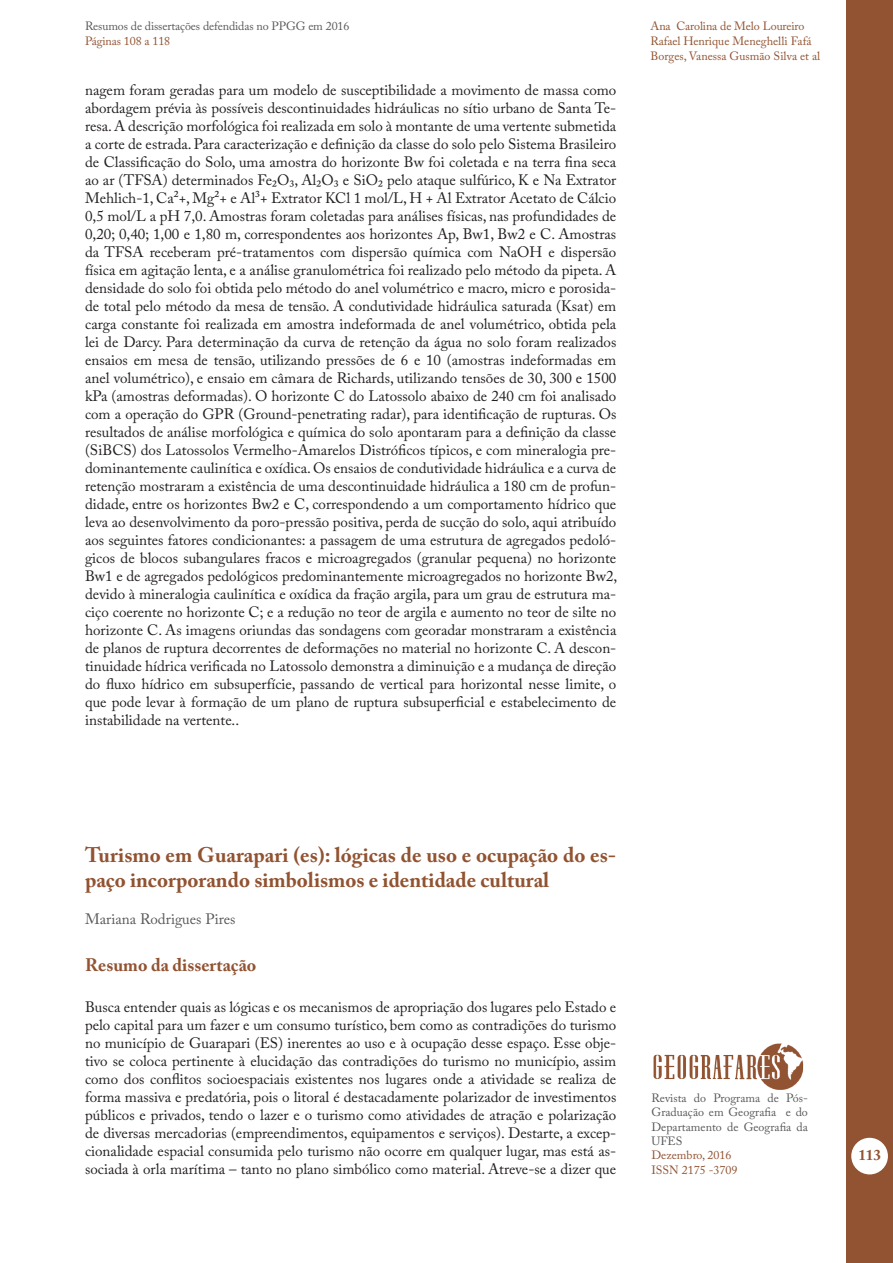
<style>
.page{position:relative;width:893px;height:1263px;background:#fff}
.page>*{position:absolute;margin:0;border:0;box-sizing:border-box;transform-origin:0 0}
.t1{font:700 21px/25.2px "Adobe Caslon Pro";color:#915331}
.t2{font:700 18px "Adobe Caslon Pro";color:#915331}
.t3{font:15px/18px "Adobe Caslon Pro";color:#231f20;text-align:justify}
.t4{font:15px "Adobe Caslon Pro";color:#57585a}
.t5{font:700 15px "Adobe Caslon Pro";color:#915331}
.t6{font:12px/14.9px "Adobe Caslon Pro";color:#915331}
.t7{font:12px/14.4px "Adobe Caslon Pro";letter-spacing:-.005em;color:#57585a;text-align:justify}
</style>
<div class="page">
<img style="left:653px;top:1043px;width:151px;height:47px">
<div style="left:846px;top:0;width:47px;height:1262px;background:#915331"></div>
<div style="left:851px;top:1138px;width:37px;height:36px;background:#fff;border-radius:50%"></div>
<p class="t7" style="left:85px;top:19px;width:266px">Resumos de dissertações defendidas no PPGG em 2016</p>
<p class="t6" style="left:85px;top:34px;width:87px">Páginas 108 a 118</p>
<p class="t3" style="left:85px;top:81px;width:534px">nagem foram geradas para um modelo de susceptibilidade a movimento de massa como abordagem prévia às possíveis descontinuidades hidráulicas no sítio urbano de Santa Te&shy;resa. A descrição morfológica foi realizada em solo à montante de uma vertente submetida a corte de estrada. Para caracterização e definição da classe do solo pelo Sistema Brasileiro de Classificação do Solo, uma amostra do horizonte Bw foi coletada e na terra fina seca ao ar (TFSA) determinados Fe₂O₃, Al₂O₃ e SiO₂ pelo ataque sulfúrico, K e Na Extrator Mehlich-1, Ca²+, Mg²+ e Al³+ Extrator KCl 1 mol/L, H + Al Extrator Acetato de Cálcio 0,5 mol/L a pH 7,0. Amostras foram coletadas para análises físicas, nas profundidades de 0,20; 0,40; 1,00 e 1,80 m, correspondentes aos horizontes Ap, Bw1, Bw2 e C. Amostras da TFSA receberam pré-tratamentos com dispersão química com NaOH e dispersão física em agitação lenta, e a análise granulométrica foi realizado pelo método da pipeta. A densidade do solo foi obtida pelo método do anel volumétrico e macro, micro e porosida&shy;de total pelo método da mesa de tensão. A condutividade hidráulica saturada (Ksat) em carga constante foi realizada em amostra indeformada de anel volumétrico, obtida pela lei de Darcy. Para determinação da curva de retenção da água no solo foram realizados ensaios em mesa de tensão, utilizando pressões de 6 e 10 (amostras indeformadas em anel volumétrico), e ensaio em câmara de Richards, utilizando tensões de 30, 300 e 1500 kPa (amostras deformadas). O horizonte C do Latossolo abaixo de 240 cm foi analisado com a operação do GPR (Ground-penetrating radar), para identificação de rupturas. Os resultados de análise morfológica e química do solo apontaram para a definição da classe (SiBCS) dos Latossolos Vermelho-Amarelos Distróficos típicos, e com mineralogia pre&shy;dominantemente caulinítica e oxídica. Os ensaios de condutividade hidráulica e a curva de retenção mostraram a existência de uma descontinuidade hidráulica a 180 cm de profun&shy;didade, entre os horizontes Bw2 e C, correspondendo a um comportamento hídrico que leva ao desenvolvimento da poro-pressão positiva, perda de sucção do solo, aqui atribuído aos seguintes fatores condicionantes: a passagem de uma estrutura de agregados pedoló&shy;gicos de blocos subangulares fracos e microagregados (granular pequena) no horizonte Bw1 e de agregados pedológicos predominantemente microagregados no horizonte Bw2, devido à mineralogia caulinítica e oxídica da fração argila, para um grau de estrutura ma&shy;ciço coerente no horizonte C; e a redução no teor de argila e aumento no teor de silte no horizonte C. As imagens oriundas das sondagens com georadar monstraram a existência de planos de ruptura decorrentes de deformações no material no horizonte C. A descon&shy;tinuidade hídrica verificada no Latossolo demonstra a diminuição e a mudança de direção do fluxo hídrico em subsuperfície, passando de vertical para horizontal nesse limite, o que pode levar à formação de um plano de ruptura subsuperficial e estabelecimento de instabilidade na vertente..</p>
<p class="t6" style="left:651px;top:18px;width:171px">Ana Carolina de Melo Loureiro<br>Rafael Henrique Meneghelli Fafá<br>Borges, Vanessa Gusmão Silva et al</p>
<p class="t1" style="left:85px;top:842px;width:533px">Turismo em Guarapari (es): lógicas de uso e ocupação do es&shy;paço incorporando simbolismos e identidade cultural</p>
<p class="t4" style="left:85px;top:909px;width:152px">Mariana Rodrigues Pires</p>
<p class="t2" style="left:85px;top:954px;width:173px">Resumo da dissertação</p>
<p class="t3" style="left:85px;top:997px;width:533px">Busca entender quais as lógicas e os mecanismos de apropriação dos lugares pelo Estado e pelo capital para um fazer e um consumo turístico, bem como as contradições do turismo no município de Guarapari (ES) inerentes ao uso e à ocupação desse espaço. Esse obje&shy;tivo se coloca pertinente à elucidação das contradições do turismo no município, assim como dos conflitos socioespaciais existentes nos lugares onde a atividade se realiza de forma massiva e predatória, pois o litoral é destacadamente polarizador de investimentos públicos e privados, tendo o lazer e o turismo como atividades de atração e polarização de diversas mercadorias (empreendimentos, equipamentos e serviços). Destarte, a excep&shy;cionalidade espacial consumida pelo turismo não ocorre em qualquer lugar, mas está as&shy;sociada à orla marítima – tanto no plano simbólico como material. Atreve-se a dizer que</p>
<p class="t7" style="left:651px;top:1090px;width:158px">Revista do Programa de Pós-Graduação em Geografia e do Departamento de Geografia da UFES</p>
<p class="t6" style="left:651px;top:1147px;width:88px">Dezembro, 2016<br>ISSN 2175 -3709</p>
<p class="t5" style="left:858px;top:1146px;width:24px">113</p>
</div>
